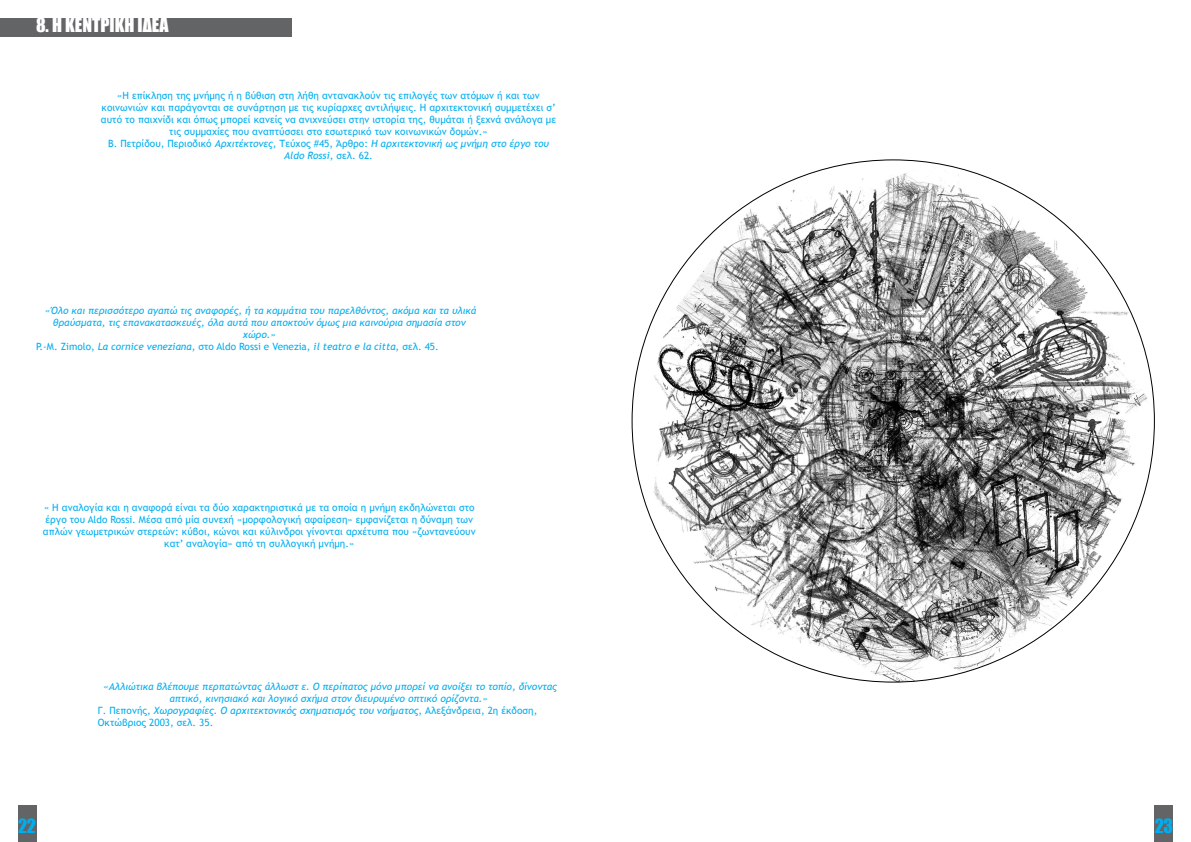
<style>
.page{position:relative;width:1191px;height:842px;background:#fff}
.page>*{position:absolute;margin:0;border:0;box-sizing:border-box;transform-origin:0 0}
.t1{font:18px "Impact";color:#fff}
.t2{font:18px "Impact";color:#00aeef}
.t3{font:10px/12px "Trebuchet MS";color:#00aeef;text-align:center}
.t4{font:italic 10px "Trebuchet MS";color:#00aeef}
.s1{font-style:italic}
.s2{font-style:normal}
</style>
<div class="page">
<div style="left:1155px;top:806px;width:18px;height:36px;background:#636466"></div>
<div style="left:18px;top:806px;width:18px;height:36px;background:#636466"></div>
<img style="left:632px;top:160px;width:522px;height:522px;border-radius:261px">
<div style="left:0;top:18px;width:292px;height:18px;background:#636466"></div>
<h1 class="t1" style="left:36px;top:11px;width:134px">8. Η ΚΕΝΤΡΙΚΗ ΙΔΕΑ</h1>
<p class="t3" style="left:101px;top:90px;width:456px">«Η επίκληση της μνήμης ή η βύθιση στη λήθη αντανακλούν τις επιλογές των ατόμων ή και των κοινωνιών και παράγονται σε συνάρτηση με τις κυρίαρχες αντιλήψεις. Η αρχιτεκτονική συμμετέχει σ’ αυτό το παιχνίδι και όπως μπορεί κανείς να ανιχνεύσει στην ιστορία της, θυμάται ή ξεχνά ανάλογα με τις συμμαχίες που αναπτύσσει στο εσωτερικό των κοινωνικών δομών.»<br>Β. Πετρίδου, Περιοδικό <span class="s1">Αρχιτέκτονες</span>, Τεύχος #45, Άρθρο: <span class="s1">Η αρχιτεκτονική ως μνήμη στο έργο του Aldo Rossi</span>, σελ. 62.</p>
<p class="t4" style="left:45px;top:304px;width:432px">«Όλο και περισσότερο αγαπώ τις αναφορές, ή τα κομμάτια του παρελθόντος, ακόμα και τα υλικά</p>
<p class="t4" style="left:53px;top:316px;width:414px">θραύσματα, τις επανακατασκευές, όλα αυτά που αποκτούν όμως μια καινούρια σημασία στον</p>
<p class="t4" style="left:243px;top:328px;width:34px">χώρο.»</p>
<p class="t3" style="left:36px;top:340px;width:404px">P.-M. Zimolo, <span class="s1">La cornice veneziana</span>, στο Aldo Rossi e Venezia, <span class="s1">il teatro e la citta</span>, σελ. 45.</p>
<p class="t3" style="left:43px;top:502px;width:434px">« Η αναλογία και η αναφορά είναι τα δύο χαρακτηριστικά με τα οποία η μνήμη εκδηλώνεται στο έργο του Aldo Rossi. Μέσα από μία συνεχή «μορφολογική αφαίρεση» εμφανίζεται η δύναμη των απλών γεωμετρικών στερεών: κύβοι, κώνοι και κύλινδροι γίνονται αρχέτυπα που «ζωντανεύουν κατ’ αναλογία» από τη συλλογική μνήμη.»</p>
<p class="t4" style="left:103px;top:681px;width:455px">«Αλλιώτικα βλέπουμε περπατώντας άλλωστ ε. Ο περίπατος μόνο μπορεί να ανοίξει το τοπίο, δίνοντας</p>
<p class="t4" style="left:169px;top:693px;width:320px">απτικό, κινησιακό και λογικό σχήμα στον διευρυμένο οπτικό ορίζοντα.»</p>
<p class="t4" style="left:98px;top:705px;width:441px"><span class="s2">Γ. Πεπονής,</span> Χωρογραφίες. Ο αρχιτεκτονικός σχηματισμός του νοήματος<span class="s2">, Αλεξάνδρεια, 2η έκδοση,</span></p>
<p class="t3" style="left:98px;top:717px;width:117px">Οκτώβριος 2003, σελ. 35.</p>
<h1 class="t2" style="left:18px;top:812px;width:19px">22</h1>
<h1 class="t2" style="left:1155px;top:812px;width:19px">23</h1>
</div>
